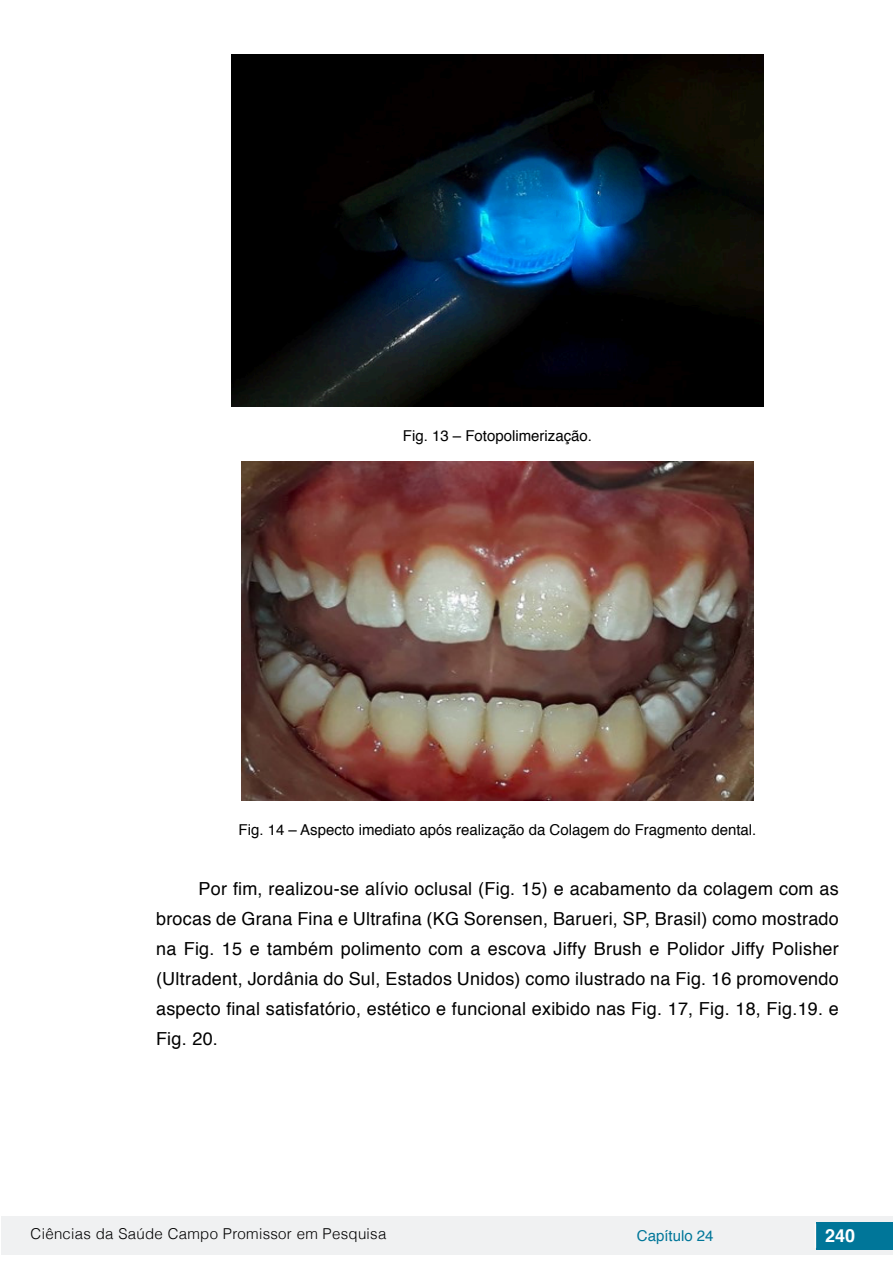
<style>
.page{position:relative;width:893px;height:1263px;background:#fff}
.page>*{position:absolute;margin:0;border:0;box-sizing:border-box;transform-origin:0 0}
.txt{font:18px/30px "Helvetica";letter-spacing:.015em;color:#000;text-align:justify}
.t1{font:700 18px "Helvetica";color:#fff}
.info_tab_gra_imag{font:15px "Helvetica";color:#000}
.t2{font:300 15px "Helvetica";letter-spacing:.02em;color:#000}
.t3{font:15px "Helvetica";color:#007699}
</style>
<div class="page">
<div style="left:1px;top:1216px;width:891px;height:38px;background:#f0f1f2"></div>
<div style="left:816px;top:1222px;width:77px;height:27px;background:#007699"></div>
<svg style="left:815px;top:1224px;width:1px;height:24px"></svg>
<img style="left:231px;top:54px;width:533px;height:352px">
<img style="left:242px;top:461px;width:511px;height:339px">
<p class="info_tab_gra_imag" style="left:403px;top:424px;width:191px">Fig. 13 – Fotopolimerização.</p>
<p class="info_tab_gra_imag" style="left:239px;top:818px;width:519px">Fig. 14 – Aspecto imediato após realização da Colagem do Fragmento dental.</p>
<p class="txt" style="left:156px;top:875px;width:684px;text-indent:43px">Por fim, realizou-se alívio oclusal (Fig. 15) e acabamento da colagem com as brocas de Grana Fina e Ultrafina (KG Sorensen, Barueri, SP, Brasil) como mostrado na Fig. 15 e também polimento com a escova Jiffy Brush e Polidor Jiffy Polisher (Ultradent, Jordânia do Sul, Estados Unidos) como ilustrado na Fig. 16 promovendo aspecto final satisfatório, estético e funcional exibido nas Fig. 17, Fig. 18, Fig.19. e Fig. 20.</p>
<p class="t2" style="left:31px;top:1221px;width:357px">Ciências da Saúde Campo Promissor em Pesquisa</p>
<p class="t3" style="left:637px;top:1224px;width:78px">Capítulo 24</p>
<p class="t1" style="left:825px;top:1221px;width:32px">240</p>
</div>
